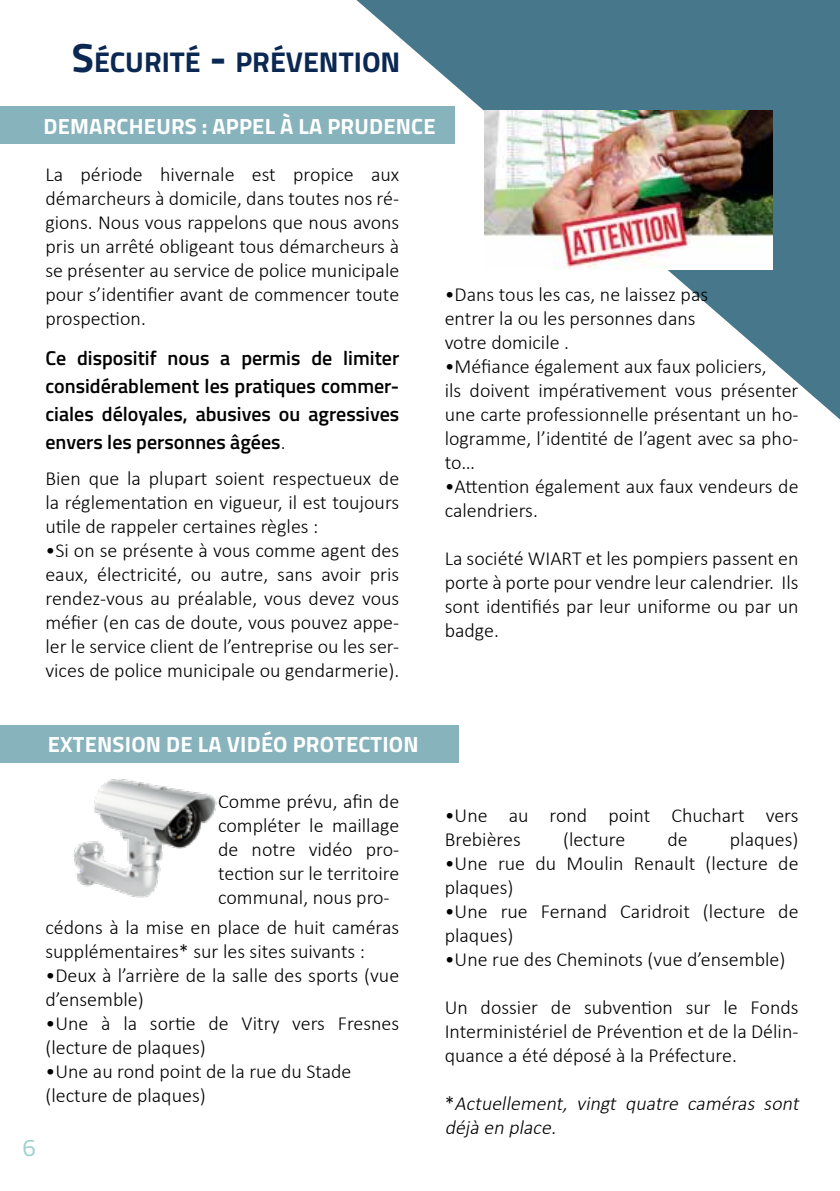
<style>
.page{position:relative;width:840px;height:1191px;background:#fff}
.page>*{position:absolute;margin:0;border:0;box-sizing:border-box;transform-origin:0 0}
.t1{font:700 28.6px "Titillium Web";color:#0b2852}
.t2{font:24px "Titillium Web";color:#9ed0cd}
.t3{font:700 22px "Titillium Web";letter-spacing:.01em;color:#fff}
.t4{font:300 20px/24px "Calibri";color:#000}
.t5{font:600 20px/28px "Titillium Web";color:#000;text-align:justify}
.t6{font:italic 300 20px/24px "Calibri";color:#000}
.s1{font-size:40.8px}
.s2{font-family:"Calibri";font-weight:300}
.s3{font-style:normal}
</style>
<div class="page">
<svg style="left:356px;top:0;width:483px;height:419px"></svg>
<div style="left:0;top:106px;width:454px;height:38px;background:#87b3bc"></div>
<img style="left:484px;top:110px;width:288px;height:160px">
<div style="left:0;top:725px;width:458px;height:38px;background:#87b3bc"></div>
<img style="left:73px;top:779px;width:144px;height:119px">
<h1 class="t1" style="left:72px;top:40px;width:330px"><span class="s1">S</span>ÉCURITÉ <span class="s1">-</span> PRÉVENTION</h1>
<p class="t3" style="left:43px;top:109px;width:393px">DEMARCHEURS : APPEL À LA PRUDENCE</p>
<p class="t4" style="left:45px;top:162px;width:355px;text-align:justify">La période hivernale est propice aux démarcheurs à domicile, dans toutes nos ré&shy;gions. Nous vous rappelons que nous avons pris un arrêté obligeant tous démarcheurs à se présenter au service de police municipale pour s’identifier avant de commencer toute prospection.</p>
<p class="t5" style="left:45px;top:343px;width:355px">Ce dispositif nous a permis de limiter considérablement les pratiques commer&shy;ciales déloyales, abusives ou agressives envers les personnes âgées<span class="s2">.</span></p>
<p class="t4" style="left:45px;top:466px;width:355px;text-align:justify">Bien que la plupart soient respectueux de la réglementation en vigueur, il est toujours utile de rappeler certaines règles :</p>
<p class="t4" style="left:45px;top:538px;width:355px;text-align:justify">•Si on se présente à vous comme agent des eaux, électricité, ou autre, sans avoir pris rendez-vous au préalable, vous devez vous méfier (en cas de doute, vous pouvez appe&shy;ler le service client de l’entreprise ou les ser&shy;vices de police municipale ou gendarmerie).</p>
<p class="t4" style="left:444px;top:282px;width:265px">•Dans tous les cas, ne laissez pas entrer la ou les personnes dans votre domicile .</p>
<p class="t4" style="left:444px;top:354px;width:355px">•Méfiance également aux faux policiers,<br>ils doivent impérativement vous présenter une carte professionnelle présentant un ho&shy;logramme, l’identité de l’agent avec sa pho&shy;to…</p>
<p class="t4" style="left:444px;top:474px;width:355px">•Attention également aux faux vendeurs de calendriers.</p>
<p class="t4" style="left:444px;top:546px;width:355px;text-align:justify">La société WIART et les pompiers passent en porte à porte pour vendre leur calendrier. Ils sont identifiés par leur uniforme ou par un badge.</p>
<p class="t3" style="left:48px;top:728px;width:372px">EXTENSION DE LA VIDÉO PROTECTION</p>
<p class="t4" style="left:218px;top:788px;width:182px;text-align:justify">Comme prévu, afin de compléter le maillage de notre vidéo pro&shy;tection sur le territoire communal, nous pro-</p>
<p class="t4" style="left:45px;top:915px;width:355px">cédons à la mise en place de huit caméras supplémentaires* sur les sites suivants :</p>
<p class="t4" style="left:45px;top:963px;width:355px">•Deux à l’arrière de la salle des sports (vue d’ensemble)</p>
<p class="t4" style="left:45px;top:1011px;width:355px">•Une à la sortie de Vitry vers Fresnes (lecture de plaques)</p>
<p class="t4" style="left:45px;top:1059px;width:307px">•Une au rond point de la rue du Stade (lecture de plaques)</p>
<p class="t2" style="left:23px;top:1129px;width:15px">6</p>
<p class="t4" style="left:444px;top:803px;width:355px">•Une au rond point Chuchart vers<br>Brebières</p>
<p class="t4" style="left:562px;top:827px;width:64px">(lecture</p>
<p class="t4" style="left:667px;top:827px;width:22px">de</p>
<p class="t4" style="left:729px;top:827px;width:70px">plaques)</p>
<p class="t4" style="left:444px;top:851px;width:355px">•Une rue du Moulin Renault (lecture de plaques)</p>
<p class="t4" style="left:444px;top:899px;width:355px">•Une rue Fernand Caridroit (lecture de plaques)</p>
<p class="t4" style="left:444px;top:947px;width:342px">•Une rue des Cheminots (vue d’ensemble)</p>
<p class="t4" style="left:444px;top:995px;width:355px;text-align:justify">Un dossier de subvention sur le Fonds Interministériel de Prévention et de la Délin&shy;quance a été déposé à la Préfecture.</p>
<p class="t6" style="left:444px;top:1091px;width:359px"><span class="s3">*</span> Actuellement, vingt quatre caméras sont déjà en place.</p>
</div>
